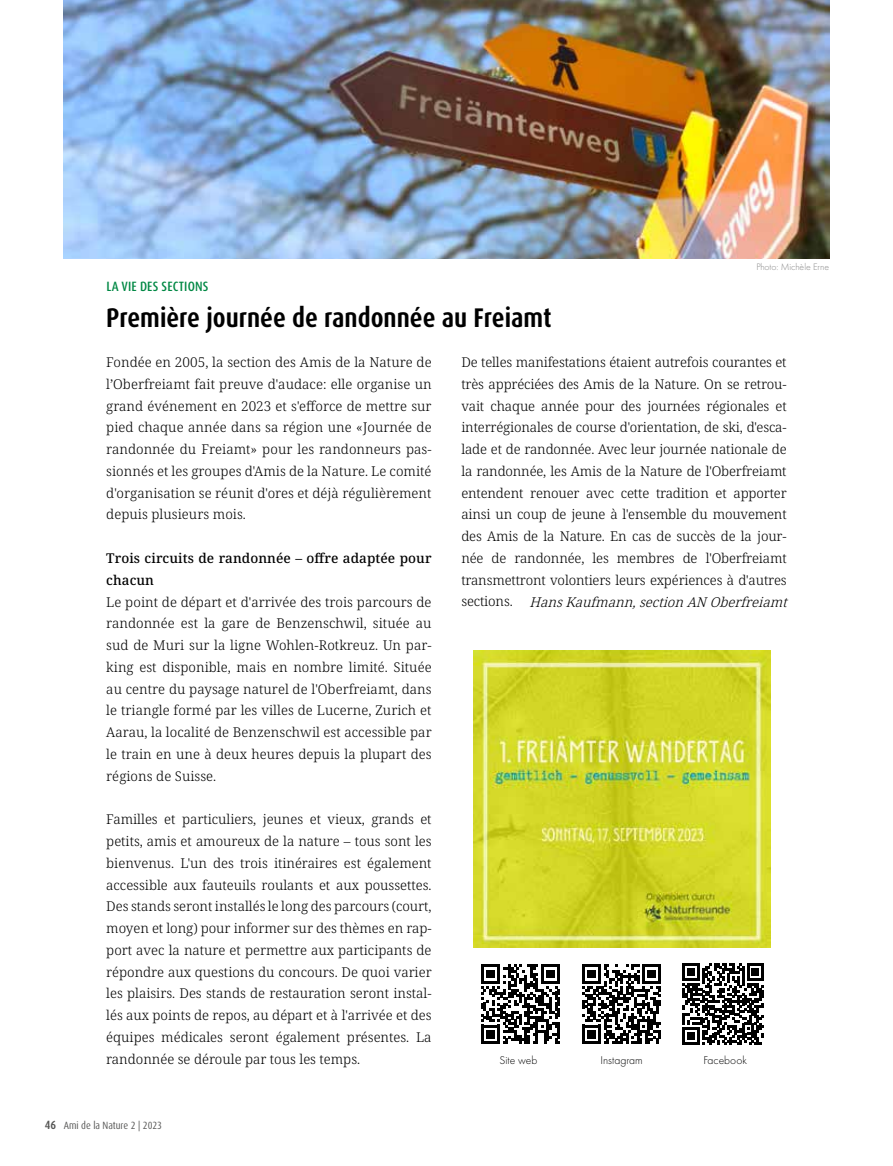
<style>
.page{position:relative;width:893px;height:1166px;background:#fff}
.page>*{position:absolute;margin:0;border:0;box-sizing:border-box;transform-origin:0 0}
.t1{font:700 condensed 27px "Dax OT";color:#000}
.t2{font:300 13.5px/21.8px "Noto Serif";letter-spacing:-.01em;color:#000;text-align:justify}
.t3{font:500 13.5px/21.8px "Noto Serif";letter-spacing:.005em;color:#000}
.t4{font:500 condensed 13.5px "Dax OT";letter-spacing:.01em;color:#084}
.t5{font:300 11.55px "Futura PT";color:#000}
.t6{font:condensed 10.5px "Dax OT";color:#575756}
.t7{font:300 9.75px "Futura PT";color:#878787}
.s1{font-style:italic}
.s2{font-weight:700;font-size:12px}
</style>
<div class="page">
<img style="left:64px;top:0;width:765px;height:258px">
<svg style="left:582px;top:964px;width:79px;height:79px"></svg>
<svg style="left:481px;top:964px;width:79px;height:79px"></svg>
<svg style="left:683px;top:963px;width:81px;height:81px"></svg>
<img style="left:474px;top:650px;width:297px;height:297px">
<p class="t7" style="left:756px;top:261px;width:74px">Photo: Michèle Erne</p>
<p class="t4" style="left:106px;top:277px;width:104px">LA VIE DES SECTIONS</p>
<h1 class="t1" style="left:106px;top:300px;width:447px">Première journée de randonnée au Freiamt</h1>
<p class="t2" style="left:106px;top:352px;width:327px">Fondée en 2005, la section des Amis de la Nature de l’Oberfreiamt fait preuve d'audace: elle organise un grand événement en 2023 et s'efforce de mettre sur pied chaque année dans sa région une «Journée de randonnée du Freiamt» pour les randonneurs pas&shy;sionnés et les groupes d'Amis de la Nature. Le comité d'organisation se réunit d'ores et déjà régulièrement depuis plusieurs mois.</p>
<p class="t3" style="left:106px;top:547px;width:327px">Trois circuits de randonnée – offre adaptée pour chacun</p>
<p class="t2" style="left:106px;top:591px;width:327px">Le point de départ et d'arrivée des trois parcours de randonnée est la gare de Benzenschwil, située au sud de Muri sur la ligne Wohlen-Rotkreuz. Un par&shy;king est disponible, mais en nombre limité. Située au centre du paysage naturel de l'Oberfreiamt, dans le triangle formé par les villes de Lucerne, Zurich et Aarau, la localité de Benzenschwil est accessible par le train en une à deux heures depuis la plupart des régions de Suisse.</p>
<p class="t2" style="left:106px;top:808px;width:327px">Familles et particuliers, jeunes et vieux, grands et petits, amis et amoureux de la nature – tous sont les bienvenus. L'un des trois itinéraires est également accessible aux fauteuils roulants et aux poussettes.<br>Des stands seront installés le long des parcours (court, moyen et long) pour informer sur des thèmes en rap&shy;port avec la nature et permettre aux participants de répondre aux questions du concours. De quoi varier les plaisirs. Des stands de restauration seront instal&shy;lés aux points de repos, au départ et à l'arrivée et des équipes médicales seront également présentes. La randonnée se déroule par tous les temps.</p>
<p class="t2" style="left:461px;top:352px;width:332px;text-align:left">De telles manifestations étaient autrefois courantes et très appréciées des Amis de la Nature. On se retrou&shy;vait chaque année pour des journées régionales et interrégionales de course d'orientation, de ski, d'esca&shy;lade et de randonnée. Avec leur journée nationale de la randonnée, les Amis de la Nature de l'Oberfreiamt entendent renouer avec cette tradition et apporter ainsi un coup de jeune à l'ensemble du mouvement des Amis de la Nature. En cas de succès de la jour&shy;née de randonnée, les membres de l'Oberfreiamt transmettront volontiers leurs expériences à d'autres s e c t i o n s . <span class="s1">HansKaufmann,sectionAN Oberfreiamt</span></p>
<p class="t5" style="left:499px;top:1052px;width:40px">Site web</p>
<p class="t5" style="left:600px;top:1052px;width:44px">Instagram</p>
<p class="t5" style="left:704px;top:1052px;width:45px">Facebook</p>
<p class="t6" style="left:45px;top:1118px;width:119px"><span class="s2">46</span> Ami de la Nature 2 | 2023</p>
</div>
